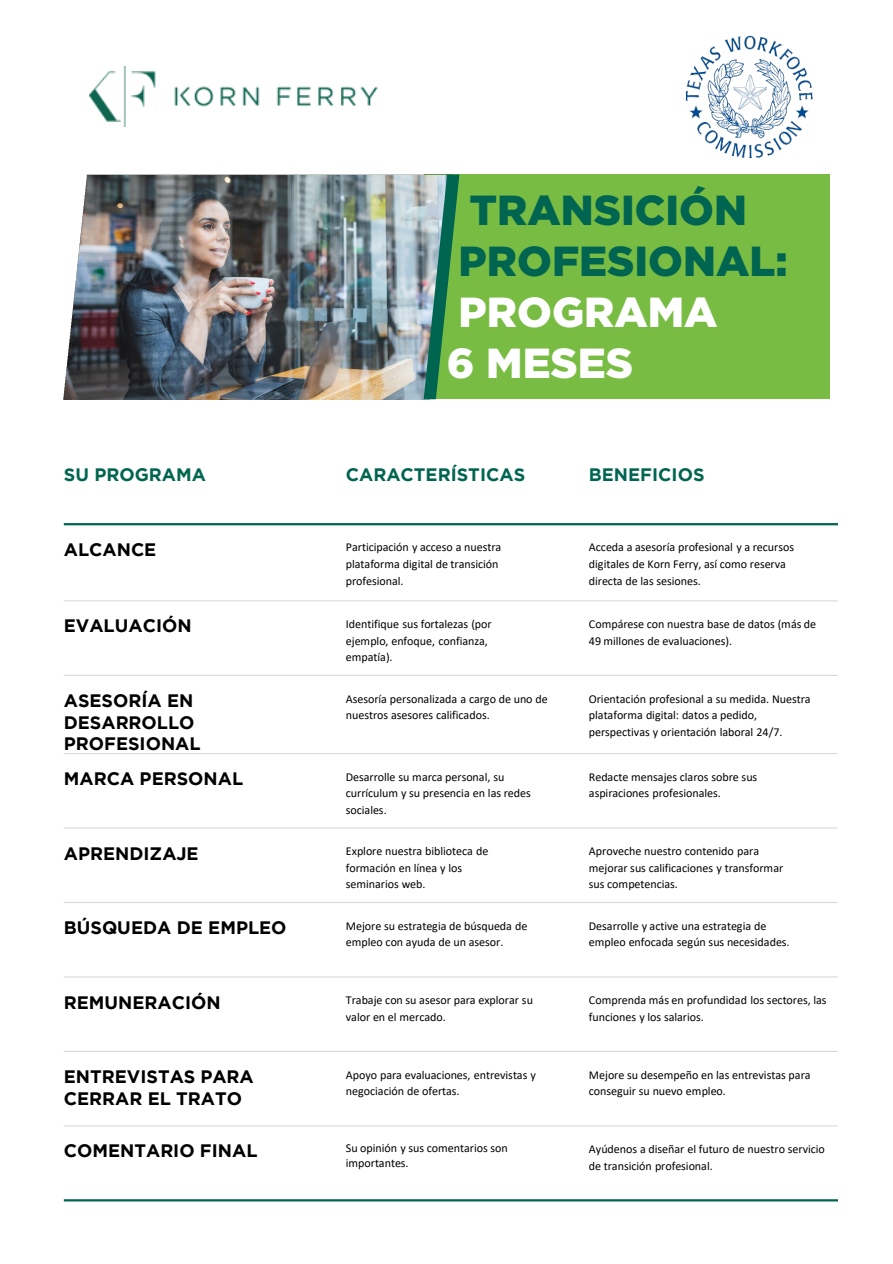
<style>
.page{position:relative;width:893px;height:1264px;background:#fff}
.page>*{position:absolute;margin:0;border:0;box-sizing:border-box;transform-origin:0 0}
.t1{font:900 42px/51px "Gotham";color:#006550}
.t2{font:700 18px/21.6px "Gotham";color:#000}
.t3{font:700 18px "Gotham";color:#006550}
.t4{font:12px/16.5px "Calibri";letter-spacing:-.005em;color:#000}
.s1{color:#fff}
</style>
<div class="page">
<hr style="left:64px;top:523px;width:773px;height:2px;background:#006550">
<hr style="left:64px;top:600px;width:773px;height:1px;background:#dbd9d6">
<hr style="left:64px;top:674px;width:773px;height:1px;background:#dbd9d6">
<hr style="left:64px;top:752px;width:773px;height:2px;background:#dbd9d6">
<hr style="left:64px;top:827px;width:773px;height:1px;background:#dbd9d6">
<hr style="left:64px;top:901px;width:773px;height:1px;background:#dbd9d6">
<hr style="left:64px;top:976px;width:773px;height:1px;background:#dbd9d6">
<hr style="left:64px;top:1050px;width:773px;height:1px;background:#dbd9d6">
<hr style="left:64px;top:1124px;width:773px;height:2px;background:#dbd9d6">
<hr style="left:64px;top:1198px;width:773px;height:3px;background:#006550">
<div style="left:423px;top:174px;width:406px;height:225px;background:#79bc43"></div>
<img style="left:64px;top:174px;width:359px;height:225px">
<svg style="left:423px;top:174px;width:36px;height:225px"></svg>
<img style="left:685px;top:35px;width:128px;height:124px">
<img style="left:89px;top:66px;width:289px;height:61px">
<h1 class="t1" style="left:447px;top:183px;width:342px;text-indent:23px">TRANSICIÓN<br>PROFESIONAL:<br><span class="s1">PROGRAMA<br>6 MESES</span></h1>
<p class="t3" style="left:64px;top:464px;width:144px">SU PROGRAMA</p>
<p class="t3" style="left:346px;top:464px;width:181px">CARACTERÍSTICAS</p>
<p class="t3" style="left:589px;top:464px;width:117px">BENEFICIOS</p>
<p class="t2" style="left:64px;top:538px;width:94px">ALCANCE</p>
<p class="t4" style="left:346px;top:538px;width:157px">Participación y acceso a nuestra plataforma digital de transición profesional.</p>
<p class="t4" style="left:589px;top:538px;width:207px">Acceda a asesoría profesional y a recursos digitales de Korn Ferry, así como reserva directa de las sesiones.</p>
<p class="t2" style="left:64px;top:614px;width:129px">EVALUACIÓN</p>
<p class="t4" style="left:346px;top:615px;width:147px">Identifique sus fortalezas (por ejemplo, enfoque, confianza, empatía).</p>
<p class="t4" style="left:589px;top:615px;width:229px">Compárese con nuestra base de datos (más de<br>49 millones de evaluaciones).</p>
<p class="t2" style="left:64px;top:689px;width:138px">ASESORÍA EN<br>DESARROLLO<br>PROFESIONAL</p>
<p class="t4" style="left:346px;top:690px;width:203px">Asesoría personalizada a cargo de uno de nuestros asesores calificados.</p>
<p class="t4" style="left:589px;top:690px;width:223px">Orientación profesional a su medida. Nuestra plataforma digital: datos a pedido, perspectivas y orientación laboral 24/7.</p>
<p class="t2" style="left:64px;top:767px;width:181px">MARCA PERSONAL</p>
<p class="t4" style="left:346px;top:768px;width:186px">Desarrolle su marca personal, su currículum y su presencia en las redes sociales.</p>
<p class="t4" style="left:589px;top:768px;width:170px">Redacte mensajes claros sobre sus aspiraciones profesionales.</p>
<p class="t2" style="left:64px;top:841px;width:136px">APRENDIZAJE</p>
<p class="t4" style="left:346px;top:842px;width:144px">Explore nuestra biblioteca de formación en línea y los seminarios web.</p>
<p class="t4" style="left:589px;top:842px;width:196px">Aproveche nuestro contenido para mejorar sus calificaciones y transformar sus competencias.</p>
<p class="t2" style="left:64px;top:916px;width:224px">BÚSQUEDA DE EMPLEO</p>
<p class="t4" style="left:346px;top:916px;width:183px">Mejore su estrategia de búsqueda de empleo con ayuda de un asesor.</p>
<p class="t4" style="left:589px;top:916px;width:202px">Desarrolle y active una estrategia de empleo enfocada según sus necesidades.</p>
<p class="t2" style="left:64px;top:990px;width:158px">REMUNERACIÓN</p>
<p class="t4" style="left:346px;top:991px;width:189px">Trabaje con su asesor para explorar su valor en el mercado.</p>
<p class="t4" style="left:589px;top:991px;width:239px">Comprenda más en profundidad los sectores, las funciones y los salarios.</p>
<p class="t2" style="left:64px;top:1065px;width:191px">ENTREVISTAS PARA<br>CERRAR EL TRATO</p>
<p class="t4" style="left:346px;top:1065px;width:191px">Apoyo para evaluaciones, entrevistas y negociación de ofertas.</p>
<p class="t4" style="left:589px;top:1065px;width:223px">Mejore su desempeño en las entrevistas para conseguir su nuevo empleo.</p>
<p class="t2" style="left:64px;top:1139px;width:195px">COMENTARIO FINAL</p>
<p class="t4" style="left:346px;top:1140px;width:164px;line-height:14.4px">Su opinión y sus comentarios son importantes.</p>
<p class="t4" style="left:589px;top:1140px;width:237px">Ayúdenos a diseñar el futuro de nuestro servicio de transición profesional.</p>
</div>
